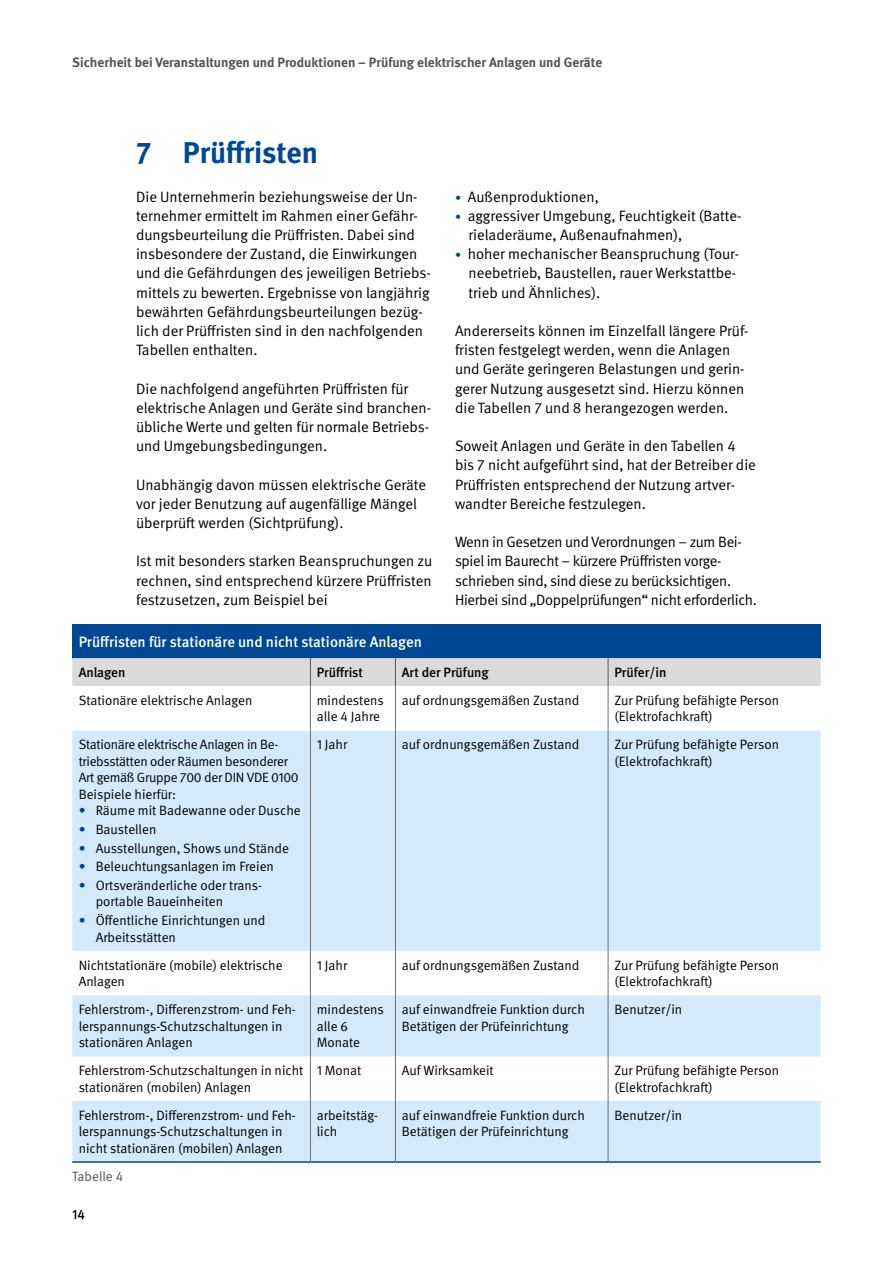
<style>
.page{position:relative;width:893px;height:1263px;background:#fff}
.page>*{position:absolute;margin:0;border:0;box-sizing:border-box;transform-origin:0 0}
.t1{font:700 30px "DGUV Meta";color:#004893}
.Fließtext{font:15px/19.2px "DGUV Meta";color:#000}
.Fließtext-2{font:15px/19.2px "DGUV Meta";letter-spacing:-.02em;color:#000}
.Tabellenkopfzeile{font:500 15px "DGUV Meta";color:#fff}
.Tabelle_medium{font:13.5px/16.5px "DGUV Meta";color:#000}
.Tabelle_medium-2{font:13.5px/16.5px "DGUV Meta";letter-spacing:-.02em;color:#000}
.t2{font:700 13.5px "DGUV Meta";color:#565655}
.Tabelle_medium-3{font:500 13.5px "DGUV Meta";color:#000}
.t3{font:13.5px "DGUV Meta";color:#565655}
.s1{font-size:12px;color:#004893}
.s2{color:#004893}
</style>
<div class="page">
<div style="left:72px;top:624px;width:749px;height:34px;background:#004893"></div>
<svg style="left:72px;top:731px;width:749px;height:430px;fill:#d4eafa"></svg>
<hr style="left:310px;top:686px;width:1px;height:45px;background:#6e6f70">
<hr style="left:395px;top:686px;width:1px;height:45px;background:#6e6f70">
<hr style="left:608px;top:686px;width:1px;height:45px;background:#6e6f70">
<hr style="left:310px;top:731px;width:1px;height:220px;background:#6e6f70">
<hr style="left:395px;top:731px;width:1px;height:220px;background:#6e6f70">
<hr style="left:608px;top:731px;width:1px;height:220px;background:#6e6f70">
<hr style="left:310px;top:951px;width:1px;height:44px;background:#6e6f70">
<hr style="left:395px;top:951px;width:1px;height:44px;background:#6e6f70">
<hr style="left:608px;top:951px;width:1px;height:44px;background:#6e6f70">
<hr style="left:310px;top:995px;width:1px;height:61px;background:#6e6f70">
<hr style="left:395px;top:995px;width:1px;height:61px;background:#6e6f70">
<hr style="left:608px;top:995px;width:1px;height:61px;background:#6e6f70">
<hr style="left:310px;top:1056px;width:1px;height:45px;background:#6e6f70">
<hr style="left:395px;top:1056px;width:1px;height:45px;background:#6e6f70">
<hr style="left:608px;top:1056px;width:1px;height:45px;background:#6e6f70">
<hr style="left:310px;top:1101px;width:1px;height:60px;background:#6e6f70">
<hr style="left:395px;top:1101px;width:1px;height:60px;background:#6e6f70">
<hr style="left:608px;top:1101px;width:1px;height:60px;background:#6e6f70">
<div style="left:72px;top:658px;width:749px;height:28px;background:#d9dada"></div>
<hr style="left:72px;top:1161px;width:238px;height:2px;background:#004893">
<hr style="left:310px;top:1161px;width:85px;height:2px;background:#004893">
<hr style="left:395px;top:1161px;width:213px;height:2px;background:#004893">
<hr style="left:608px;top:1161px;width:213px;height:2px;background:#004893">
<p class="t2" style="left:72px;top:54px;width:531px">Sicherheit bei Veranstaltungen und Produktionen – Prüfung elektrischer Anlagen und Geräte</p>
<p class="t1" style="left:136px;top:135px;width:183px">7 Prüffristen</p>
<p class="Fließtext" style="left:136px;top:187px;width:296px">Die Unternehmerin beziehungsweise der Un&shy;ternehmer ermittelt im Rahmen einer Gefähr&shy;dungsbeurteilung die Prüffristen. Dabei sind insbesondere der Zustand, die Einwirkungen und die Gefährdungen des jeweiligen Betriebs&shy;mittels zu bewerten. Ergebnisse von langjährig bewährten Gefährdungsbeurteilungen bezüg&shy;lich der Prüffristen sind in den nachfolgenden Tabellen enthalten.</p>
<p class="Fließtext" style="left:136px;top:379px;width:297px">Die nachfolgend angeführten Prüffristen für elektrische Anlagen und Geräte sind branchen&shy;übliche Werte und gelten für normale Betriebs&shy;und Umgebungsbedingungen.</p>
<p class="Fließtext" style="left:136px;top:475px;width:292px">Unabhängig davon müssen elektrische Geräte vor jeder Benutzung auf augenfällige Mängel überprüft werden (Sichtprüfung).</p>
<p class="Fließtext" style="left:136px;top:552px;width:298px;text-align:justify">Ist mit besonders starken Beanspruchungen zu rechnen, sind entsprechend kürzere Prüffristen festzusetzen, zum Beispiel bei</p>
<p class="Fließtext" style="left:455px;top:187px;width:146px"><span class="s1">•</span> Außenproduktionen,</p>
<p class="Fließtext" style="left:469px;top:206px;width:274px;text-indent:-14px"><span class="s1">•</span> aggressiver Umgebung, Feuchtigkeit (Batte&shy;rieladeräume, Außenaufnahmen),</p>
<p class="Fließtext" style="left:469px;top:245px;width:272px;text-indent:-14px"><span class="s1">•</span> hoher mechanischer Beanspruchung (Tour&shy;neebetrieb, Baustellen, rauer Werkstattbe&shy;trieb und Ähnliches).</p>
<p class="Fließtext" style="left:455px;top:322px;width:295px">Andererseits können im Einzelfall längere Prüf&shy;fristen festgelegt werden, wenn die Anlagen und Geräte geringeren Belastungen und gerin&shy;gerer Nutzung ausgesetzt sind. Hierzu können die Tabellen 7 und 8 herangezogen werden.</p>
<p class="Fließtext" style="left:455px;top:437px;width:302px">Soweit Anlagen und Geräte in den Tabellen 4 bis 7 nicht aufgeführt sind, hat der Betreiber die Prüffristen entsprechend der Nutzung artver&shy;wandter Bereiche festzulegen.</p>
<p class="Fließtext-2" style="left:455px;top:533px;width:303px">Wenn in Gesetzen und Verordnungen – zum Bei&shy;spiel im Baurecht – kürzere Prüffristen vorge&shy;schrieben sind, sind diese zu berücksichtigen.<br>Hierbei sind „Doppelprüfungen“ nicht erforderlich.</p>
<p class="Tabellenkopfzeile" style="left:79px;top:633px;width:345px">Prüffristen für stationäre und nicht stationäre Anlagen</p>
<p class="Tabelle_medium-3" style="left:79px;top:664px;width:48px">Anlagen</p>
<p class="Tabelle_medium-3" style="left:317px;top:664px;width:48px">Prüffrist</p>
<p class="Tabelle_medium-3" style="left:402px;top:664px;width:88px">Art der Prüfung</p>
<p class="Tabelle_medium-3" style="left:614px;top:664px;width:53px">Prüfer/in</p>
<p class="Tabelle_medium" style="left:79px;top:692px;width:175px">Stationäre elektrische Anlagen</p>
<p class="Tabelle_medium" style="left:317px;top:692px;width:69px">mindestens alle 4 Jahre</p>
<p class="Tabelle_medium" style="left:402px;top:692px;width:179px">auf ordnungsgemäßen Zustand</p>
<p class="Tabelle_medium" style="left:614px;top:692px;width:166px">Zur Prüfung befähigte Person (Elektrofachkraft)</p>
<p class="Tabelle_medium-2" style="left:79px;top:737px;width:222px">Stationäre elektrische Anlagen in Be&shy;triebsstätten oder Räumen besonderer<br>Art gemäß Gruppe 700 der DIN VDE 0100</p>
<p class="Tabelle_medium" style="left:79px;top:786px;width:99px">Beispiele hierfür:</p>
<p class="Tabelle_medium" style="left:79px;top:803px;width:224px"><span class="s2">•</span> Räume mit Badewanne oder Dusche</p>
<p class="Tabelle_medium" style="left:79px;top:821px;width:79px"><span class="s2">•</span> Baustellen</p>
<p class="Tabelle_medium" style="left:79px;top:840px;width:212px"><span class="s2">•</span> Ausstellungen, Shows und Stände</p>
<p class="Tabelle_medium" style="left:79px;top:859px;width:197px"><span class="s2">•</span> Beleuchtungsanlagen im Freien</p>
<p class="Tabelle_medium" style="left:96px;top:877px;width:168px;text-indent:-17px"><span class="s2">•</span> Ortsveränderliche oder trans&shy;portable Baueinheiten</p>
<p class="Tabelle_medium" style="left:96px;top:912px;width:171px;text-indent:-17px"><span class="s2">•</span> Öffentliche Einrichtungen und<br>Arbeitsstätten</p>
<p class="Tabelle_medium" style="left:317px;top:737px;width:32px">1 Jahr</p>
<p class="Tabelle_medium" style="left:402px;top:737px;width:179px">auf ordnungsgemäßen Zustand</p>
<p class="Tabelle_medium" style="left:614px;top:737px;width:166px">Zur Prüfung befähigte Person (Elektrofachkraft)</p>
<p class="Tabelle_medium" style="left:79px;top:957px;width:205px">Nichtstationäre (mobile) elektrische<br>Anlagen</p>
<p class="Tabelle_medium" style="left:317px;top:957px;width:32px">1 Jahr</p>
<p class="Tabelle_medium" style="left:402px;top:957px;width:179px">auf ordnungsgemäßen Zustand</p>
<p class="Tabelle_medium" style="left:614px;top:957px;width:166px">Zur Prüfung befähigte Person (Elektrofachkraft)</p>
<p class="Tabelle_medium" style="left:79px;top:1001px;width:219px">Fehlerstrom-, Differenzstrom- und Feh&shy;lerspannungs-Schutzschaltungen in stationären Anlagen</p>
<p class="Tabelle_medium" style="left:317px;top:1001px;width:69px">mindestens alle 6<br>Monate</p>
<p class="Tabelle_medium" style="left:402px;top:1001px;width:185px">auf einwandfreie Funktion durch<br>Betätigen der Prüfeinrichtung</p>
<p class="Tabelle_medium" style="left:614px;top:1001px;width:69px">Benutzer/in</p>
<p class="Tabelle_medium" style="left:79px;top:1062px;width:226px">Fehlerstrom-Schutzschaltungen in nicht stationären (mobilen) Anlagen</p>
<p class="Tabelle_medium" style="left:317px;top:1062px;width:46px">1 Monat</p>
<p class="Tabelle_medium" style="left:402px;top:1062px;width:93px">Auf Wirksamkeit</p>
<p class="Tabelle_medium" style="left:614px;top:1062px;width:166px">Zur Prüfung befähigte Person (Elektrofachkraft)</p>
<p class="Tabelle_medium" style="left:79px;top:1107px;width:219px">Fehlerstrom-, Differenzstrom- und Feh&shy;lerspannungs-Schutzschaltungen in nicht stationären (mobilen) Anlagen</p>
<p class="Tabelle_medium" style="left:317px;top:1107px;width:63px">arbeitstäg&shy;lich</p>
<p class="Tabelle_medium" style="left:402px;top:1107px;width:185px">auf einwandfreie Funktion durch<br>Betätigen der Prüfeinrichtung</p>
<p class="Tabelle_medium" style="left:614px;top:1107px;width:69px">Benutzer/in</p>
<p class="t3" style="left:72px;top:1168px;width:52px">Tabelle 4</p>
<p class="Tabelle_medium-3" style="left:72px;top:1207px;width:14px">14</p>
</div>
